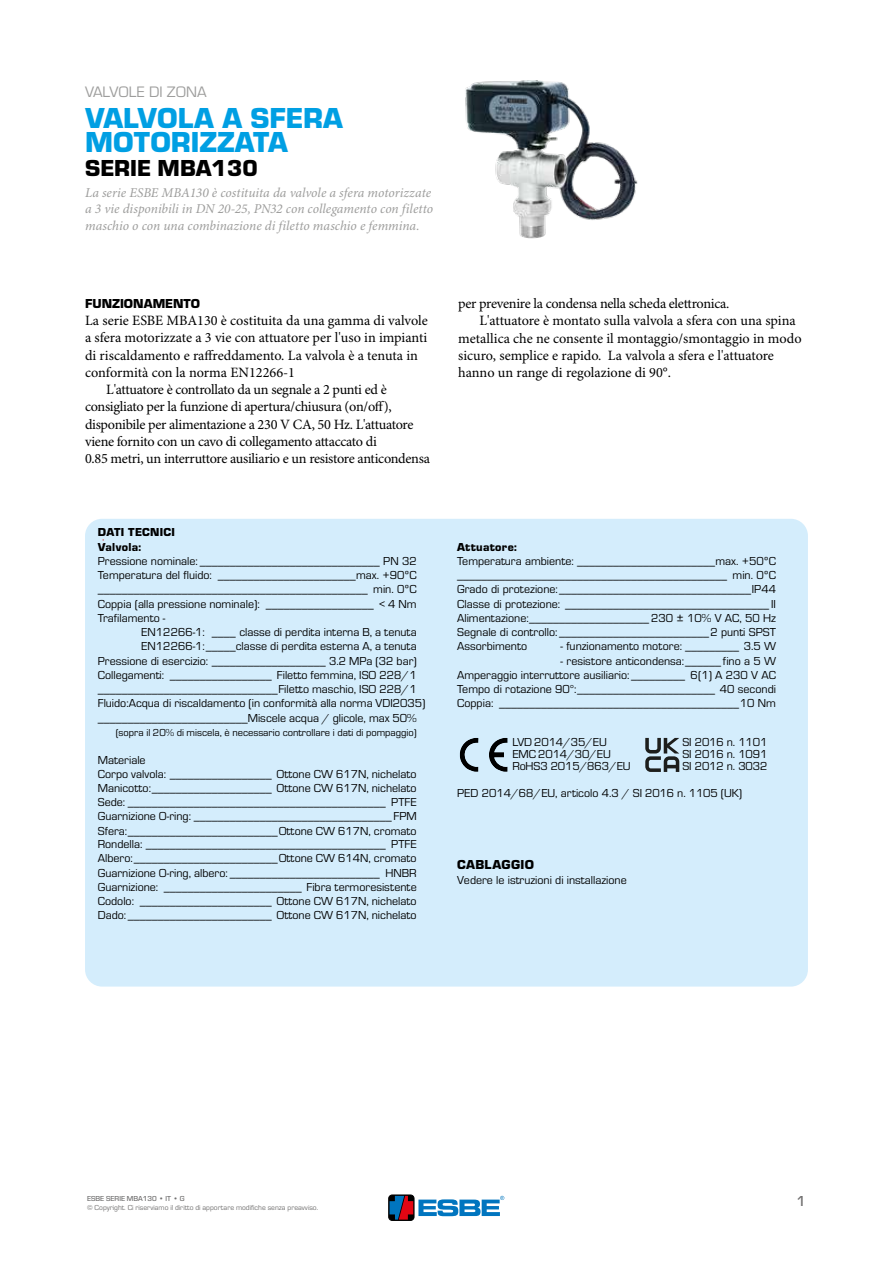
<style>
.page{position:relative;width:893px;height:1263px;background:#fff}
.page>*{position:absolute;margin:0;border:0;box-sizing:border-box;transform-origin:0 0}
.t1{font:700 30px/24px "ESBE Eurostile";color:#009fe3}
.t2{font:700 24px "ESBE Eurostile";color:#000}
.t3{font:15.75px "ESBE Eurostile";color:#9d9d9c}
.t4{font:500 15px "ESBE Eurostile";color:#706f6f}
.t5{font:14.25px "Minion Pro";letter-spacing:-.01em;color:#000}
.t6{font:italic 13.5px/16.5px "Minion Pro";color:#9d9d9c}
.t7{font:700 13.5px "ESBE Eurostile";letter-spacing:.005em;color:#000}
.t8{font:700 13.5px "ESBE Eurostile";letter-spacing:.025em;color:#000}
.t9{font:12px/14.2px "ESBE Eurostile";color:#000;text-align:justify}
.t10{font:700 12px/14.2px "ESBE Eurostile";letter-spacing:.025em;color:#000}
.t11{font:12px "ESBE Eurostile";color:#cd1719}
.t12{font:10.5px "ESBE Eurostile";color:#000}
.t13{font:7.5px "ESBE Eurostile";color:#706f6f}
.t14{font:500 7.5px "ESBE Eurostile";color:#706f6f}
</style>
<div class="page">
<div style="left:85px;top:519px;width:723px;height:467px;background:#d4edfc;border-radius:17px"></div>
<img style="left:465px;top:81px;width:173px;height:158px">
<svg style="left:460px;top:738px;width:18px;height:34px"></svg>
<svg style="left:489px;top:738px;width:19px;height:34px"></svg>
<svg style="left:645px;top:738px;width:34px;height:34px"></svg>
<div style="left:389px;top:1195px;width:25px;height:25px;border:1px solid #000;border-radius:4px"></div>
<svg style="left:390px;top:1196px;width:114px;height:23px"></svg>
<h3 class="t3" style="left:85px;top:83px;width:123px">VALVOLE DI ZONA</h3>
<h1 class="t1" style="left:85px;top:107px;width:259px">VALVOLA A SFERA<br>MOTORIZZATA</h1>
<h2 class="t2" style="left:85px;top:155px;width:174px">SERIE MBA130</h2>
<p class="t6" style="left:85px;top:185px;width:350px">La serie ESBE MBA130 è costituita da valvole a sfera motorizzate a 3 vie disponibili in DN 20-25, PN32 con collegamento con filetto maschio o con una combinazione di filetto maschio e femmina.</p>
<p class="t7" style="left:85px;top:296px;width:117px">FUNZIONAMENTO</p>
<p class="t5" style="left:85px;top:312px;width:344px">La serie ESBE MBA130 è costituita da una gamma di valvole</p>
<p class="t5" style="left:85px;top:329px;width:344px">a sfera motorizzate a 3 vie con attuatore per l'uso in impianti</p>
<p class="t5" style="left:85px;top:346px;width:334px">di riscaldamento e raffreddamento. La valvola è a tenuta in</p>
<p class="t5" style="left:85px;top:364px;width:212px">conformità con la norma EN12266-1</p>
<p class="t5" style="left:106px;top:381px;width:282px">L'attuatore è controllato da un segnale a 2 punti ed è</p>
<p class="t5" style="left:85px;top:398px;width:308px">consigliato per la funzione di apertura/chiusura (on/off),</p>
<p class="t5" style="left:85px;top:415px;width:330px">disponibile per alimentazione a 230 V CA, 50 Hz. L'attuatore</p>
<p class="t5" style="left:85px;top:433px;width:293px">viene fornito con un cavo di collegamento attaccato di</p>
<p class="t5" style="left:85px;top:450px;width:346px">0.85 metri, un interruttore ausiliario e un resistore anticondensa</p>
<p class="t10" style="left:98px;top:525px;width:79px">DATI TECNICI<br>Valvola:</p>
<p class="t9" style="left:98px;top:554px;width:320px">Pressione nominale: ______________________________ PN 32<br>Temperatura del fluido: _______________________max. +90ºC _____________________________________________ min. 0ºC Coppia (alla pressione nominale): __________________ &lt; 4 Nm Trafilamento -</p>
<p class="t9" style="left:141px;top:625px;width:277px">EN12266-1: ____ classe di perdita interna B, a tenuta</p>
<p class="t9" style="left:141px;top:639px;width:277px">EN12266-1:_____classe di perdita esterna A, a tenuta</p>
<p class="t9" style="left:98px;top:654px;width:320px">Pressione di esercizio: ___________________ 3.2 MPa (32 bar)</p>
<p class="t9" style="left:98px;top:668px;width:320px">Collegamenti: _________________ Filetto femmina, ISO 228/1</p>
<p class="t9" style="left:98px;top:682px;width:320px">______________________________Filetto maschio, ISO 228/1</p>
<p class="t9" style="left:98px;top:696px;width:329px">Fluido:Acqua di riscaldamento (in conformità alla norma VDI2035)</p>
<p class="t9" style="left:98px;top:711px;width:320px">_________________________Miscele acqua / glicole, max 50%</p>
<p class="t12" style="left:116px;top:727px;width:302px">(sopra il 20% di miscela, è necessario controllare i dati di pompaggio)</p>
<p class="t9" style="left:98px;top:753px;width:320px;text-align:left">Materiale<br>Corpo valvola: _________________ Ottone CW 617N, nichelato Manicotto:____________________ Ottone CW 617N, nichelato Sede: ___________________________________________ PTFE Guarnizione O-ring: _________________________________ FPM Sfera:_________________________Ottone CW 617N, cromato Rondella: ________________________________________ PTFE Albero:________________________Ottone CW 614N, cromato Guarnizione O-ring, albero: _________________________ HNBR Guarnizione: _______________________ Fibra termoresistente Codolo: ______________________ Ottone CW 617N, nichelato Dado: ________________________ Ottone CW 617N, nichelato</p>
<p class="t11" style="left:102px;top:534px;width:4px">:</p>
<p class="t5" style="left:458px;top:295px;width:273px">per prevenire la condensa nella scheda elettronica.</p>
<p class="t5" style="left:479px;top:312px;width:318px">L'attuatore è montato sulla valvola a sfera con una spina</p>
<p class="t5" style="left:458px;top:330px;width:345px">metallica che ne consente il montaggio/smontaggio in modo</p>
<p class="t5" style="left:458px;top:347px;width:317px">sicuro, semplice e rapido. La valvola a sfera e l'attuatore</p>
<p class="t5" style="left:458px;top:364px;width:214px">hanno un range di regolazione di 90°.</p>
<p class="t10" style="left:457px;top:540px;width:61px">Attuatore:</p>
<p class="t9" style="left:457px;top:554px;width:320px">Temperatura ambiente: _______________________max. +50ºC _____________________________________________ min. 0ºC Grado di protezione:________________________________IP44<br>Classe di protezione: __________________________________ II Alimentazione:____________________ 230 ± 10% V AC, 50 Hz Segnale di controllo: _________________________2 punti SPST Assorbimento</p>
<p class="t9" style="left:561px;top:639px;width:217px">- funzionamento motore: _________ 3.5 W</p>
<p class="t9" style="left:457px;top:654px;width:320px;text-indent:104px">- resistore anticondensa:______ fino a 5 W Amperaggio interruttore ausiliario: _________ 6(1) A 230 V AC Tempo di rotazione 90°:_______________________ 40 secondi Coppia: ________________________________________10 Nm</p>
<p class="t9" style="left:512px;top:735px;width:96px">LVD 2014/35/EU</p>
<p class="t9" style="left:682px;top:735px;width:86px">SI 2016 n. 1101</p>
<p class="t9" style="left:512px;top:747px;width:100px">EMC 2014/30/EU</p>
<p class="t9" style="left:682px;top:747px;width:86px">SI 2016 n. 1091</p>
<p class="t9" style="left:512px;top:759px;width:120px">RoHS3 2015/863/EU</p>
<p class="t9" style="left:682px;top:759px;width:86px">SI 2012 n. 3032</p>
<p class="t9" style="left:457px;top:786px;width:287px">PED 2014/68/EU, articolo 4.3 / SI 2016 n. 1105 (UK)</p>
<p class="t8" style="left:457px;top:857px;width:78px">CABLAGGIO</p>
<p class="t9" style="left:457px;top:873px;width:171px">Vedere le istruzioni di installazione</p>
<p class="t14" style="left:87px;top:1194px;width:99px">ESBE SERIE MBA130 • IT • G</p>
<p class="t13" style="left:87px;top:1203px;width:233px">© Copyright. Ci riserviamo il diritto di apportare modifiche senza preavviso.</p>
<p class="t4" style="left:796px;top:1193px;width:11px">1</p>
</div>
